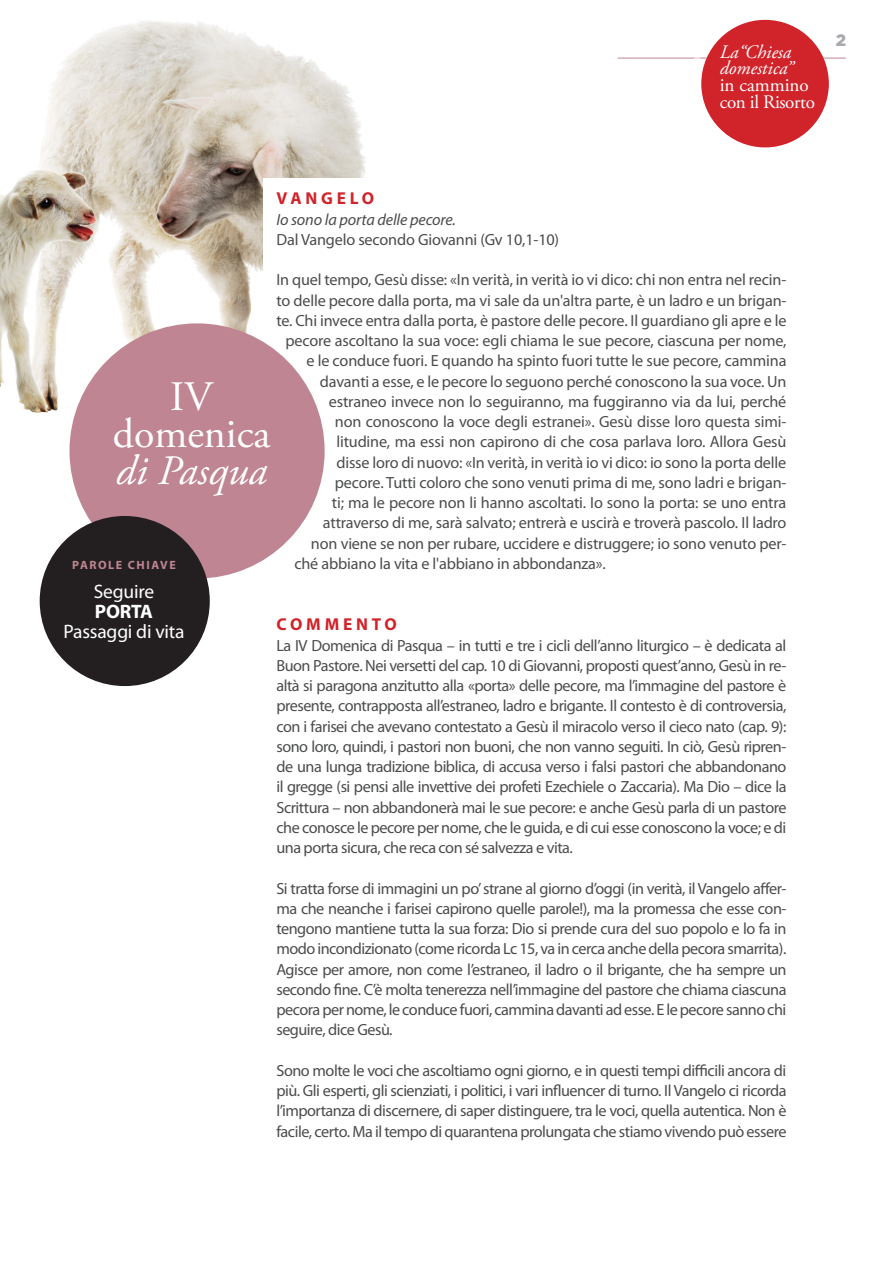
<style>
.page{position:relative;width:893px;height:1263px;background:#fff}
.page>*{position:absolute;margin:0;border:0;box-sizing:border-box;transform-origin:0 0}
.Sotto{font:41.85px "Adobe Garamond Pro";color:#fff}
.Sotto-2{font:italic 41.85px "Adobe Garamond Pro";color:#fff}
.t1{font:italic 21.15px "Adobe Garamond Pro";letter-spacing:-.005em;color:#fff}
.Testo_11_Migrantes{font:19.5px/20.2px "Myriad Pro";letter-spacing:-.01em;color:#fff}
.Sotto-3{font:19.05px "Adobe Garamond Pro";letter-spacing:-.015em;color:#fff}
.Sotto-4{font:italic 19.05px "Adobe Garamond Pro";color:#fff}
.Capitoletto{font:700 17.25px "Myriad Pro";letter-spacing:.22em;color:#d1232a}
.Testo_11{font:900 16.5px "Gotham";color:#a8a9ad}
.Testo_11_Migrantes-2{font:16.2px/20.2px "Myriad Pro";letter-spacing:-.01em;color:#4b4c4d;text-align:justify}
.Testo_11_Migrantes-3{font:italic 16.2px "Myriad Pro";letter-spacing:-.01em;color:#4b4c4d}
.Testo_11_Migrantes-4{font:700 12px "Myriad Pro";letter-spacing:.13em;color:#bf8593}
.s1{font-weight:700}
</style>
<div class="page">
<hr style="left:618px;top:58px;width:228px;height:1px;background:#bf8593">
<img style="left:98px;top:20px;width:268px;height:322px">
<img style="left:0;top:34px;width:98px;height:379px">
<div style="left:264px;top:179px;width:137px;height:314px;background:#fff"></div>
<div style="left:69px;top:323px;width:256px;height:255px;background:#bf8593;border-radius:50%"></div>
<div style="left:701px;top:20px;width:128px;height:127px;background:#d1232a;border-radius:50%"></div>
<div style="left:40px;top:516px;width:170px;height:170px;background:#231f20;border-radius:50%"></div>
<h2 class="t1" style="left:689px;top:37px;width:62px">Giovedì</h2>
<p class="Sotto-4" style="left:720px;top:40px;width:73px">La “Chiesa</p>
<p class="Sotto-4" style="left:720px;top:57px;width:75px">domestica”</p>
<p class="Sotto-3" style="left:720px;top:74px;width:91px">in cammino</p>
<p class="Sotto-3" style="left:720px;top:90px;width:97px">con il Risorto</p>
<p class="Testo_11" style="left:836px;top:31px;width:12px">2</p>
<p class="Capitoletto" style="left:277px;top:187px;width:99px">VANGELO</p>
<p class="Testo_11_Migrantes-3" style="left:276px;top:209px;width:181px">Io sono la porta delle pecore.</p>
<p class="Testo_11_Migrantes-2" style="left:276px;top:229px;width:284px">Dal Vangelo secondo Giovanni (Gv 10,1-10)</p>
<p class="Testo_11_Migrantes-2" style="left:276px;top:269px;width:512px">In quel tempo, Gesù disse: «In verità, in verità io vi dico: chi non entra nel recin-</p>
<p class="Testo_11_Migrantes-2" style="left:276px;top:290px;width:512px">to delle pecore dalla porta, ma vi sale da un'altra parte, è un ladro e un brigan-</p>
<p class="Testo_11_Migrantes-2" style="left:276px;top:310px;width:512px">te. Chi invece entra dalla porta, è pastore delle pecore. Il guardiano gli apre e le</p>
<p class="Testo_11_Migrantes-2" style="left:285px;top:330px;width:503px">pecore ascoltano la sua voce: egli chiama le sue pecore, ciascuna per nome,</p>
<p class="Testo_11_Migrantes-2" style="left:306px;top:350px;width:482px">e le conduce fuori. E quando ha spinto fuori tutte le sue pecore, cammina</p>
<p class="Testo_11_Migrantes-2" style="left:320px;top:371px;width:468px">davanti a esse, e le pecore lo seguono perché conoscono la sua voce. Un</p>
<p class="Testo_11_Migrantes-2" style="left:329px;top:391px;width:459px">estraneo invece non lo seguiranno, ma fuggiranno via da lui, perché</p>
<p class="Testo_11_Migrantes-2" style="left:335px;top:411px;width:453px">non conoscono la voce degli estranei». Gesù disse loro questa simi-</p>
<p class="Testo_11_Migrantes-2" style="left:336px;top:431px;width:452px">litudine, ma essi non capirono di che cosa parlava loro. Allora Gesù</p>
<p class="Testo_11_Migrantes-2" style="left:336px;top:452px;width:451px">disse loro di nuovo: «In verità, in verità io vi dico: io sono la porta delle</p>
<p class="Testo_11_Migrantes-2" style="left:335px;top:472px;width:453px">pecore. Tutti coloro che sono venuti prima di me, sono ladri e brigan-</p>
<p class="Testo_11_Migrantes-2" style="left:332px;top:492px;width:456px">ti; ma le pecore non li hanno ascoltati. Io sono la porta: se uno entra</p>
<p class="Testo_11_Migrantes-2" style="left:323px;top:512px;width:465px">attraverso di me, sarà salvato; entrerà e uscirà e troverà pascolo. Il ladro</p>
<p class="Testo_11_Migrantes-2" style="left:311px;top:533px;width:477px">non viene se non per rubare, uccidere e distruggere; io sono venuto per-</p>
<p class="Testo_11_Migrantes-2" style="left:294px;top:553px;width:313px">ché abbiano la vita e l'abbiano in abbondanza».</p>
<p class="Sotto" style="left:170px;top:372px;width:44px">IV</p>
<p class="Sotto" style="left:113px;top:408px;width:159px">domenica</p>
<p class="Sotto-2" style="left:116px;top:445px;width:153px">di Pasqua</p>
<p class="Testo_11_Migrantes-4" style="left:72px;top:557px;width:105px">PAROLE CHIAVE</p>
<p class="Testo_11_Migrantes" style="left:94px;top:581px;width:62px">Seguire<br><span class="s1">PORTA</span></p>
<p class="Testo_11_Migrantes" style="left:63px;top:621px;width:123px">Passaggi di vita</p>
<p class="Capitoletto" style="left:277px;top:613px;width:122px">COMMENTO</p>
<p class="Testo_11_Migrantes-2" style="left:276px;top:635px;width:512px">La IV Domenica di Pasqua – in tutti e tre i cicli dell’anno liturgico – è dedicata al Buon Pastore. Nei versetti del cap. 10 di Giovanni, proposti quest’anno, Gesù in re&shy;altà si paragona anzitutto alla «porta» delle pecore, ma l’immagine del pastore è presente, contrapposta all’estraneo, ladro e brigante. Il contesto è di controversia, con i farisei che avevano contestato a Gesù il miracolo verso il cieco nato (cap. 9): sono loro, quindi, i pastori non buoni, che non vanno seguiti. In ciò, Gesù ripren&shy;de una lunga tradizione biblica, di accusa verso i falsi pastori che abbandonano il gregge (si pensi alle invettive dei profeti Ezechiele o Zaccaria). Ma Dio – dice la Scrittura – non abbandonerà mai le sue pecore: e anche Gesù parla di un pastore che conosce le pecore per nome, che le guida, e di cui esse conoscono la voce; e di una porta sicura, che reca con sé salvezza e vita.</p>
<p class="Testo_11_Migrantes-2" style="left:276px;top:878px;width:512px">Si tratta forse di immagini un po’ strane al giorno d’oggi (in verità, il Vangelo affer&shy;ma che neanche i farisei capirono quelle parole!), ma la promessa che esse con&shy;tengono mantiene tutta la sua forza: Dio si prende cura del suo popolo e lo fa in modo incondizionato (come ricorda Lc 15, va in cerca anche della pecora smarrita).<br>Agisce per amore, non come l’estraneo, il ladro o il brigante, che ha sempre un secondo fine. C’è molta tenerezza nell’immagine del pastore che chiama ciascuna pecora per nome, le conduce fuori, cammina davanti ad esse. E le pecore sanno chi seguire, dice Gesù.</p>
<p class="Testo_11_Migrantes-2" style="left:276px;top:1060px;width:512px">Sono molte le voci che ascoltiamo ogni giorno, e in questi tempi difficili ancora di più. Gli esperti, gli scienziati, i politici, i vari influencer di turno. Il Vangelo ci ricorda l’importanza di discernere, di saper distinguere, tra le voci, quella autentica. Non è facile, certo. Ma il tempo di quarantena prolungata che stiamo vivendo può essere</p>
</div>
